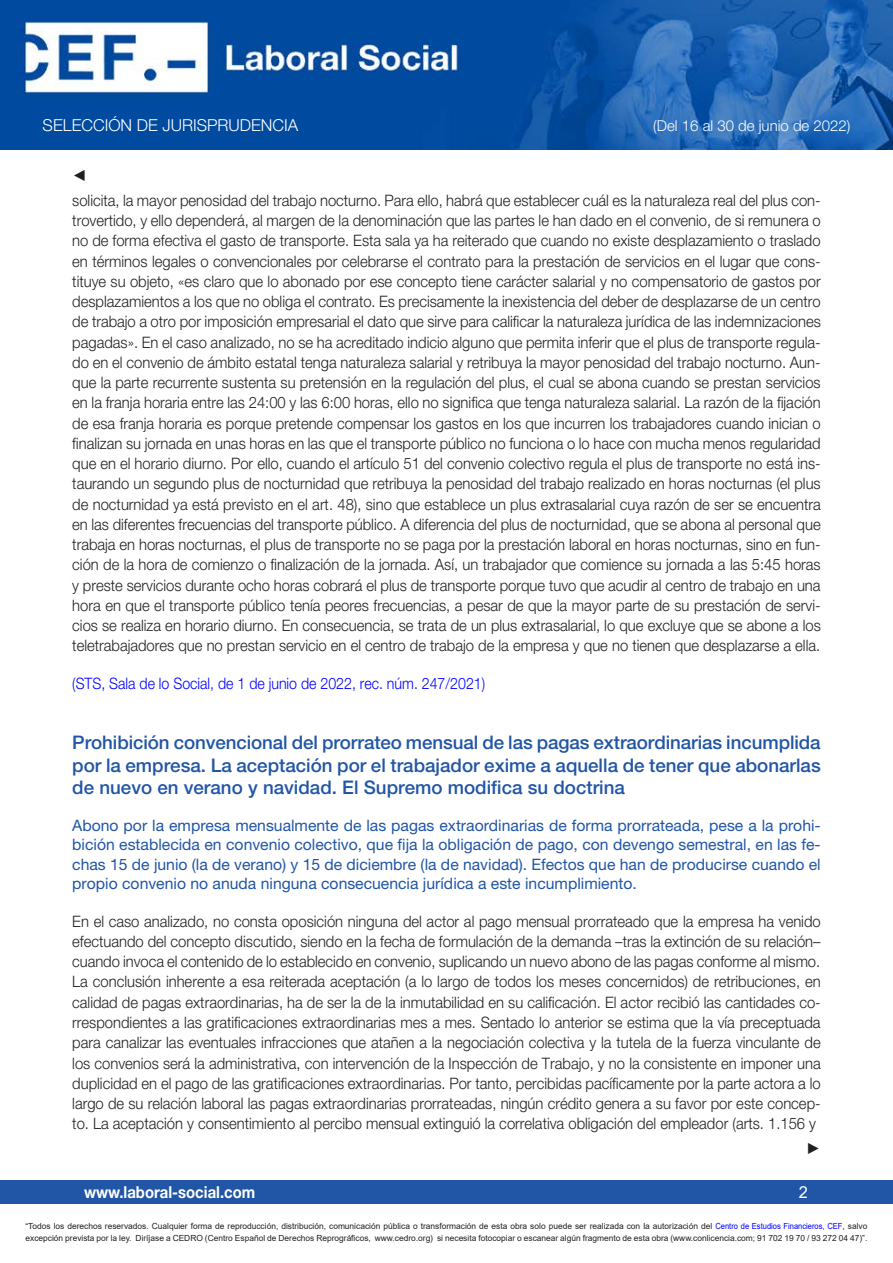
<style>
.page{position:relative;width:893px;height:1263px;background:#fff}
.page>*{position:absolute;margin:0;border:0;box-sizing:border-box;transform-origin:0 0}
.Cabecera_nuevo{font:500 18.75px/22.5px "Helvetica Neue LT Std";color:#2155a5;text-align:justify}
.t1{font:300 16.5px "Helvetica Neue LT Std";color:#fff}
.t2{font:700 16.5px "Helvetica Neue LT Std";color:#fff;scale:.9 1}
.t3{font:16.5px "Arial";color:#fff}
.Contenido_nuevo{font:300 15.75px/20.2px "Helvetica Neue LT Std";color:#231f20;text-align:justify;scale:.94 1}
.Subcabecera{font:15.75px/19.5px "Helvetica Neue LT Std";color:#2155a5;text-align:justify}
.Contenido_nuevo-2{font:300 15.75px "Helvetica Neue LT Std";color:#00f;scale:.9 1}
.Contenido_nuevo-3{font:15.75px "Times New Roman";color:#231f20;scale:.94 1}
.t4{font:300 15px "Helvetica Neue LT Std";color:#fff}
.t5{font:8.4px/12px "Arial";color:#231f20}
.s1{color:#00f}
</style>
<div class="page">
<div style="left:0;top:1180px;width:893px;height:23px;background:#2155a5"></div>
<img style="left:0;top:0;width:893px;height:149px">
<p class="t1" style="left:43px;top:115px;width:257px">SELECCIÓN DE JURISPRUDENCIA</p>
<p class="t4" style="left:653px;top:117px;width:199px">(Del 16 al 30 de junio de 2022)</p>
<p class="Contenido_nuevo-3" style="left:72px;top:165px;width:17px">◄</p>
<p class="Contenido_nuevo" style="left:72px;top:190px;width:798px">solicita, la mayor penosidad del trabajo nocturno. Para ello, habrá que establecer cuál es la naturaleza real del plus con&shy;trovertido, y ello dependerá, al margen de la denominación que las partes le han dado en el convenio, de si remunera o no de forma efectiva el gasto de transporte. Esta sala ya ha reiterado que cuando no existe desplazamiento o traslado en términos legales o convencionales por celebrarse el contrato para la prestación de servicios en el lugar que cons&shy;tituye su objeto, «es claro que lo abonado por ese concepto tiene carácter salarial y no compensatorio de gastos por desplazamientos a los que no obliga el contrato. Es precisamente la inexistencia del deber de desplazarse de un centro de trabajo a otro por imposición empresarial el dato que sirve para calificar la naturaleza jurídica de las indemnizaciones pagadas». En el caso analizado, no se ha acreditado indicio alguno que permita inferir que el plus de transporte regula&shy;do en el convenio de ámbito estatal tenga naturaleza salarial y retribuya la mayor penosidad del trabajo nocturno. Aun&shy;que la parte recurrente sustenta su pretensión en la regulación del plus, el cual se abona cuando se prestan servicios en la franja horaria entre las 24:00 y las 6:00 horas, ello no significa que tenga naturaleza salarial. La razón de la fijación de esa franja horaria es porque pretende compensar los gastos en los que incurren los trabajadores cuando inician o finalizan su jornada en unas horas en las que el transporte público no funciona o lo hace con mucha menos regularidad que en el horario diurno. Por ello, cuando el artículo 51 del convenio colectivo regula el plus de transporte no está ins&shy;taurando un segundo plus de nocturnidad que retribuya la penosidad del trabajo realizado en horas nocturnas (el plus de nocturnidad ya está previsto en el art. 48), sino que establece un plus extrasalarial cuya razón de ser se encuentra en las diferentes frecuencias del transporte público. A diferencia del plus de nocturnidad, que se abona al personal que trabaja en horas nocturnas, el plus de transporte no se paga por la prestación laboral en horas nocturnas, sino en fun&shy;ción de la hora de comienzo o finalización de la jornada. Así, un trabajador que comience su jornada a las 5:45 horas y preste servicios durante ocho horas cobrará el plus de transporte porque tuvo que acudir al centro de trabajo en una hora en que el transporte público tenía peores frecuencias, a pesar de que la mayor parte de su prestación de servi&shy;cios se realiza en horario diurno. En consecuencia, se trata de un plus extrasalarial, lo que excluye que se abone a los teletrabajadores que no prestan servicio en el centro de trabajo de la empresa y que no tienen que desplazarse a ella.</p>
<p class="Contenido_nuevo-2" style="left:72px;top:673px;width:460px">(STS, Sala de lo Social, de 1 de junio de 2022, rec. núm. 247/2021)</p>
<p class="Cabecera_nuevo" style="left:72px;top:731px;width:750px">Prohibición convencional del prorrateo mensual de las pagas extraordinarias incumplida por la empresa. La aceptación por el trabajador exime a aquella de tener que abonarlas de nuevo en verano y navidad. El Supremo modifica su doctrina</p>
<p class="Subcabecera" style="left:72px;top:815px;width:750px">Abono por la empresa mensualmente de las pagas extraordinarias de forma prorrateada, pese a la prohi&shy;bición establecida en convenio colectivo, que fija la obligación de pago, con devengo semestral, en las fe&shy;chas 15 de junio (la de verano) y 15 de diciembre (la de navidad). Efectos que han de producirse cuando el propio convenio no anuda ninguna consecuencia jurídica a este incumplimiento.</p>
<p class="Contenido_nuevo" style="left:72px;top:911px;width:798px">En el caso analizado, no consta oposición ninguna del actor al pago mensual prorrateado que la empresa ha venido efectuando del concepto discutido, siendo en la fecha de formulación de la demanda –tras la extinción de su relación– cuando invoca el contenido de lo establecido en convenio, suplicando un nuevo abono de las pagas conforme al mismo.<br>La conclusión inherente a esa reiterada aceptación (a lo largo de todos los meses concernidos) de retribuciones, en calidad de pagas extraordinarias, ha de ser la de la inmutabilidad en su calificación. El actor recibió las cantidades co&shy;rrespondientes a las gratificaciones extraordinarias mes a mes. Sentado lo anterior se estima que la vía preceptuada para canalizar las eventuales infracciones que atañen a la negociación colectiva y la tutela de la fuerza vinculante de los convenios será la administrativa, con intervención de la Inspección de Trabajo, y no la consistente en imponer una duplicidad en el pago de las gratificaciones extraordinarias. Por tanto, percibidas pacíficamente por la parte actora a lo largo de su relación laboral las pagas extraordinarias prorrateadas, ningún crédito genera a su favor por este concep&shy;to. La aceptación y consentimiento al percibo mensual extinguió la correlativa obligación del empleador (arts. 1.156 y</p>
<p class="Contenido_nuevo-3" style="left:806px;top:1137px;width:17px">►</p>
<p class="t2" style="left:84px;top:1182px;width:192px">www.laboral-social.com</p>
<p class="t3" style="left:799px;top:1180px;width:11px">2</p>
<p class="t5" style="left:26px;top:1220px;width:843px">“Todos los derechos reservados. Cualquier forma de reproducción, distribución, comunicación pública o transformación de esta obra solo puede ser realizada con la autorización del <span class="s1">Centro de Estudios Financieros, CEF</span>, salvo excepción prevista por la ley. Diríjase a CEDRO (Centro Español de Derechos Reprográficos, www.cedro.org) si necesita fotocopiar o escanear algún fragmento de esta obra (www.conlicencia.com; 91 702 19 70 / 93 272 04 47)”.</p>
</div>
